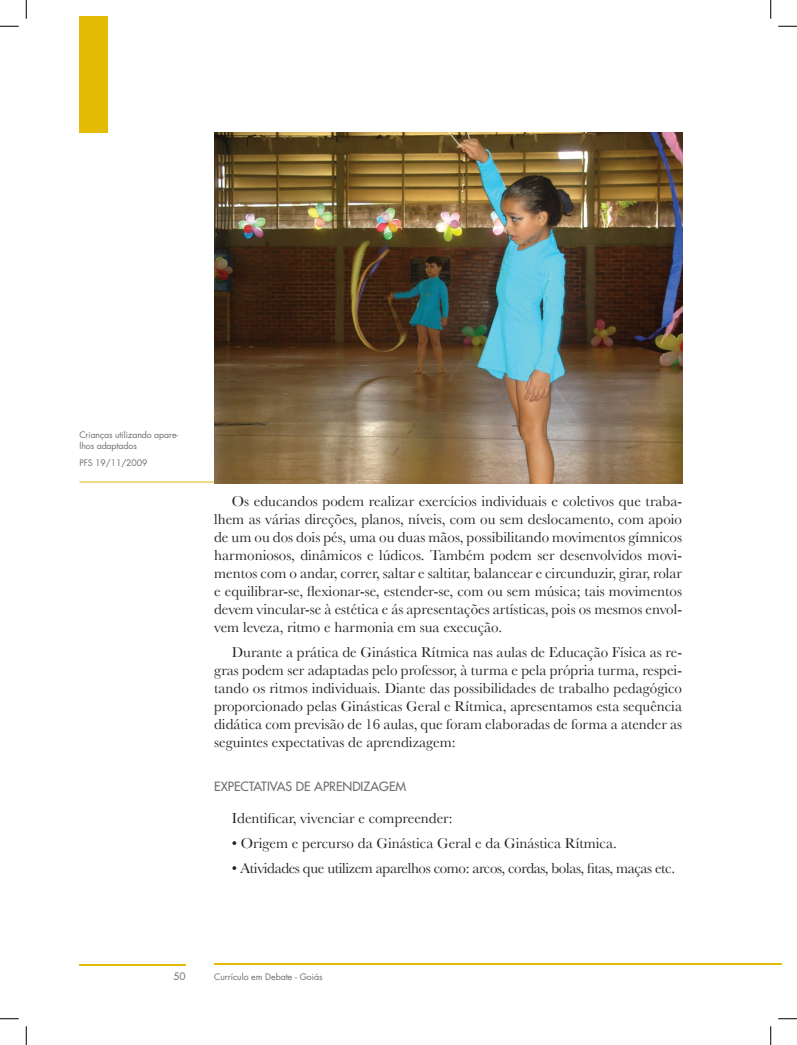
<style>
.page{position:relative;width:797px;height:1045px;background:#fff}
.page>*{position:absolute;margin:0;border:0;box-sizing:border-box;transform-origin:0 0}
.t1{font:15px/18px "Baskerville";color:#231f20;text-align:justify}
.t2{font:15px "Baskerville";letter-spacing:-.025em;color:#231f20}
.t3{font:500 12.5px "Futura Std";color:#6c6d70}
.t4{font:10px "Futura Std";color:#6c6d70}
.t5{font:8.75px/10.5px "Futura";letter-spacing:-.01em;color:#6c6d70}
.t6{font:8.75px "Futura Std";color:#6c6d70}
</style>
<div class="page">
<hr style="left:214px;top:963px;width:556px;height:2px;background:#e4bb06">
<hr style="left:79px;top:963px;width:107px;height:2px;background:#e4bb06">
<div style="left:79px;top:16px;width:29px;height:117px;background:#e4bb06"></div>
<svg style="left:770px;top:963px;width:11px;height:2px"></svg>
<img style="left:214px;top:133px;width:468px;height:350px">
<hr style="left:79px;top:482px;width:135px;height:1px;background:#e4bb06">
<svg style="left:0;top:25px;width:19px;height:2px"></svg>
<svg style="left:778px;top:25px;width:19px;height:2px"></svg>
<svg style="left:0;top:1018px;width:19px;height:1px"></svg>
<svg style="left:778px;top:1018px;width:19px;height:1px"></svg>
<svg style="left:25px;top:0;width:2px;height:19px"></svg>
<svg style="left:25px;top:1026px;width:2px;height:19px"></svg>
<svg style="left:770px;top:0;width:1px;height:19px"></svg>
<svg style="left:770px;top:1026px;width:1px;height:19px"></svg>
<p class="t5" style="left:79px;top:430px;width:100px">Crianças utilizando apare&shy;lhos adaptados</p>
<p class="t5" style="left:79px;top:458px;width:70px">PFS 19/11/2009</p>
<p class="t1" style="left:214px;top:492px;width:469px;text-indent:18px">Os educandos podem realizar exercícios individuais e coletivos que traba&shy;lhem as várias direções, planos, níveis, com ou sem deslocamento, com apoio de um ou dos dois pés, uma ou duas mãos, possibilitando movimentos gímnicos harmoniosos, dinâmicos e lúdicos. Também podem ser desenvolvidos movi&shy;mentos com o andar, correr, saltar e saltitar, balancear e circunduzir, girar, rolar e equilibrar-se, flexionar-se, estender-se, com ou sem música; tais movimentos devem vincular-se à estética e ás apresentações artísticas, pois os mesmos envol&shy;vem leveza, ritmo e harmonia em sua execução.</p>
<p class="t1" style="left:214px;top:643px;width:469px;text-indent:18px">Durante a prática de Ginástica Rítmica nas aulas de Educação Física as re&shy;gras podem ser adaptadas pelo professor, à turma e pela própria turma, respei&shy;tando os ritmos individuais. Diante das possibilidades de trabalho pedagógico proporcionado pelas Ginásticas Geral e Rítmica, apresentamos esta sequência didática com previsão de 16 aulas, que foram elaboradas de forma a atender as seguintes expectativas de aprendizagem:</p>
<p class="t3" style="left:214px;top:778px;width:193px">EXPECTATIVAS DE APRENDIZAGEM</p>
<p class="t1" style="left:232px;top:808px;width:222px">Identificar, vivenciar e compreender:</p>
<p class="t1" style="left:232px;top:834px;width:386px">• Origem e percurso da Ginástica Geral e da Ginástica Rítmica.</p>
<p class="t2" style="left:232px;top:859px;width:444px">• Atividades que utilizem aparelhos como: arcos, cordas, bolas, fitas, maças etc.</p>
<p class="t4" style="left:173px;top:970px;width:14px">50</p>
<p class="t6" style="left:214px;top:971px;width:110px">Currículo em Debate - Goiás</p>
</div>
